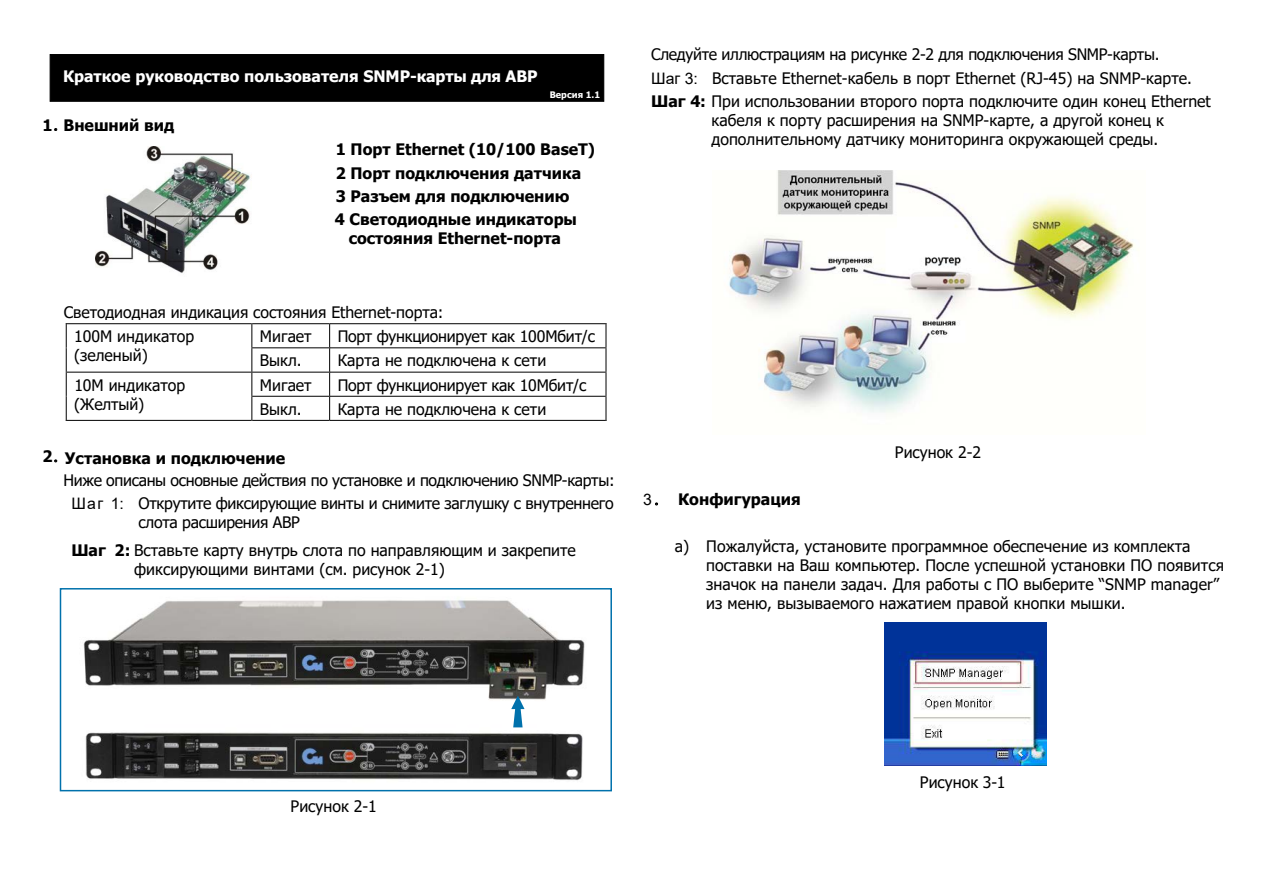
<style>
.page{position:relative;width:1263px;height:893px;background:#fff}
.page>*{position:absolute;margin:0;border:0;box-sizing:border-box;transform-origin:0 0}
.t1{font:15.9px/19px "Tahoma";color:#000}
.t2{font:15.9px/21.9px "Tahoma";letter-spacing:-.02em;color:#000}
.t3{font:700 15.9px/23.1px "Tahoma";color:#000}
.t4{font:700 15.9px "Tahoma";color:#fff}
.t5{font:700 9px "Tahoma";letter-spacing:.005em;color:#fff}
.s1{font-family:"Sim Sun";font-weight:400}
.s2{font-weight:700}
.s3{font-family:"Sim Sun"}
.s4{font-family:"Arial"}
.s5{font-family:"Arial";font-weight:400}
</style>
<div class="page">
<hr style="left:67px;top:323px;width:184px;height:1px;background:#000">
<hr style="left:252px;top:323px;width:77px;height:1px;background:#000">
<hr style="left:330px;top:323px;width:276px;height:1px;background:#000">
<hr style="left:252px;top:347px;width:77px;height:1px;background:#000">
<hr style="left:330px;top:347px;width:276px;height:1px;background:#000">
<hr style="left:67px;top:372px;width:184px;height:1px;background:#000">
<hr style="left:252px;top:372px;width:77px;height:1px;background:#000">
<hr style="left:330px;top:372px;width:276px;height:1px;background:#000">
<hr style="left:252px;top:396px;width:77px;height:1px;background:#000">
<hr style="left:330px;top:396px;width:276px;height:1px;background:#000">
<svg style="left:66px;top:323px;width:1px;height:98px"></svg>
<hr style="left:67px;top:420px;width:184px;height:1px;background:#000">
<svg style="left:251px;top:323px;width:1px;height:98px"></svg>
<hr style="left:252px;top:420px;width:77px;height:1px;background:#000">
<svg style="left:329px;top:323px;width:1px;height:98px"></svg>
<hr style="left:330px;top:420px;width:276px;height:1px;background:#000">
<svg style="left:606px;top:323px;width:1px;height:98px"></svg>
<svg style="left:655px;top:502px;width:3px;height:4px"></svg>
<div style="left:50px;top:54px;width:554px;height:48px;background:#000;border:1px solid #000"></div>
<img style="left:729px;top:171px;width:405px;height:242px">
<img style="left:95px;top:146px;width:155px;height:127px">
<img style="left:884px;top:622px;width:162px;height:144px">
<img style="left:83px;top:600px;width:502px;height:109px">
<img style="left:75px;top:727px;width:518px;height:65px">
<div style="left:60px;top:588px;width:552px;height:203px;border:2px solid #0071ac"></div>
<svg style="left:511px;top:696px;width:13px;height:31px"></svg>
<p class="t4" style="left:63px;top:65px;width:476px">Краткое руководство пользователя SNMP-карты для АВР</p>
<p class="t3" style="left:42px;top:114px;width:133px">1<span class="s1">．</span>Внешний вид</p>
<p class="t5" style="left:550px;top:89px;width:52px">Версия 1.1</p>
<p class="t3" style="left:335px;top:139px;width:262px">1 Порт Ethernet (10/100 BaseT)<br>2 Порт подключения датчика<br>3 Разъем для подключению<br>4 Светодиодные индикаторы</p>
<p class="t3" style="left:349px;top:227px;width:214px">состояния Ethernet-порта</p>
<p class="t1" style="left:74px;top:301px;width:371px;line-height:24.2px;text-indent:-11px">Светодиодная индикация состояния Ethernet-порта:<br>100M индикатор</p>
<p class="t1" style="left:74px;top:347px;width:75px">(зеленый)</p>
<p class="t1" style="left:260px;top:328px;width:53px">Мигает</p>
<p class="t1" style="left:338px;top:328px;width:259px">Порт функционирует как 100Мбит/c</p>
<p class="t1" style="left:260px;top:352px;width:43px">Выкл.</p>
<p class="t1" style="left:338px;top:352px;width:210px">Карта не подключена к сети</p>
<p class="t1" style="left:74px;top:376px;width:112px">10M индикатор (Желтый)</p>
<p class="t1" style="left:260px;top:376px;width:53px">Мигает</p>
<p class="t1" style="left:338px;top:376px;width:250px">Порт функционирует как 10Мбит/c</p>
<p class="t1" style="left:260px;top:400px;width:43px">Выкл.</p>
<p class="t1" style="left:338px;top:400px;width:210px">Карта не подключена к сети</p>
<p class="t2" style="left:63px;top:448px;width:553px;text-indent:-21px"><span class="s2">2</span><span class="s3">．</span><span class="s2">Установка и подключение<br></span>Ниже описаны основные действия по установке и подключению SNMP-карты:</p>
<p class="t2" style="left:139px;top:495px;width:477px;line-height:19px;text-indent:-67px"><span class="s4">Шаг 1:</span> Открутите фиксирующие винты и снимите заглушку с внутреннего слота расширения АВР</p>
<p class="t1" style="left:134px;top:541px;width:443px;text-indent:-63px"><span class="s2">Шаг 2:</span> Вставьте карту внутрь слота по направляющим и закрепите фиксирующими винтами (см. рисунок 2-1)</p>
<p class="t1" style="left:651px;top:44px;width:561px;line-height:23.4px">Следуйте иллюстрациям на рисунке 2-2 для подключения SNMP-карты.<br><span class="s4">Шаг 3:</span> Вставьте Ethernet-кабель в порт Ethernet (RJ-45) на SNMP-карте.<br><span class="s2">Шаг 4:</span> При использовании второго порта подключите один конец Ethernet</p>
<p class="t1" style="left:711px;top:112px;width:454px">кабеля к порту расширения на SNMP-карте, а другой конец к дополнительному датчику мониторинга окружающей среды.</p>
<p class="t1" style="left:895px;top:444px;width:88px">Рисунок 2-2</p>
<p class="t3" style="left:643px;top:488px;width:159px"><span class="s5">3</span><span class="s1">．</span> Конфигурация</p>
<p class="t1" style="left:706px;top:538px;width:519px;text-indent:-32px">a) Пожалуйста, установите программное обеспечение из комплекта поставки на Ваш компьютер. После успешной установки ПО появится значок на панели задач. Для работы с ПО выберите “SNMP manager” из меню, вызываемого нажатием правой кнопки мышки.</p>
<p class="t1" style="left:291px;top:797px;width:88px">Рисунок 2-1</p>
<p class="t1" style="left:920px;top:773px;width:87px">Рисунок 3-1</p>
</div>
